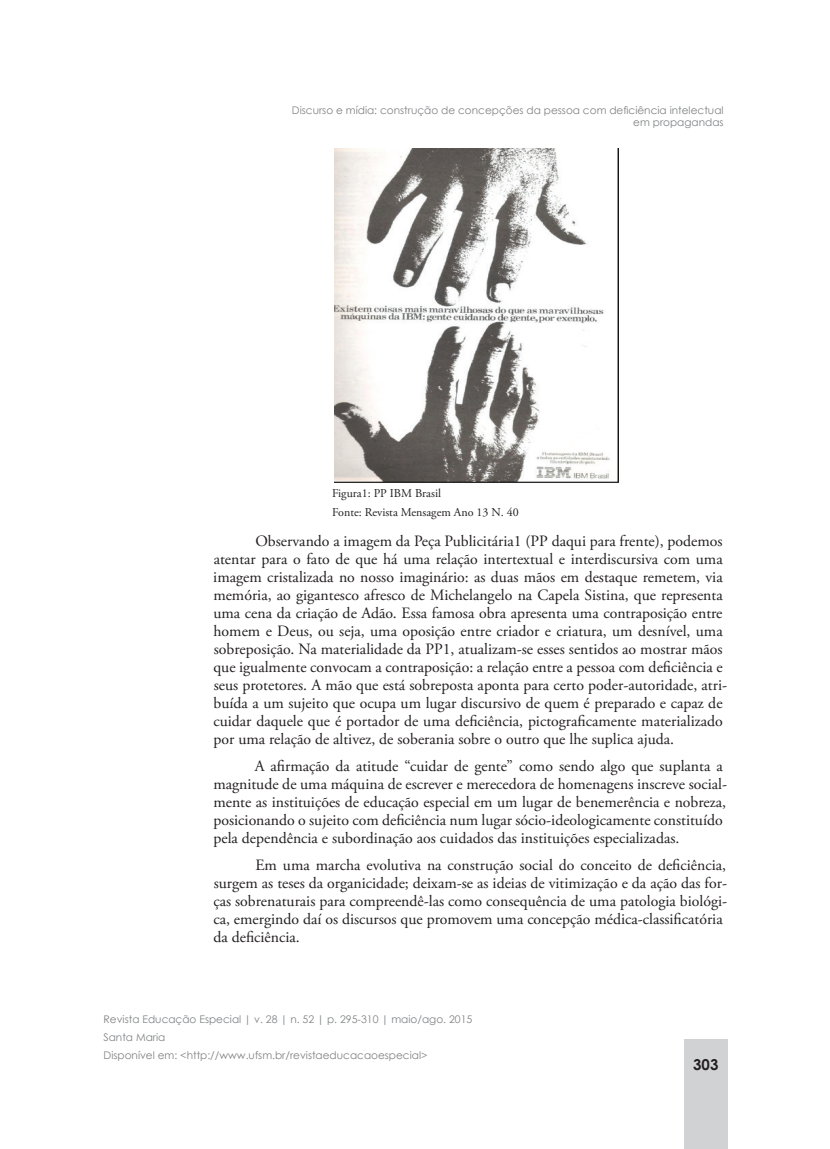
<style>
.page{position:relative;width:830px;height:1149px;background:#fff}
.page>*{position:absolute;margin:0;border:0;box-sizing:border-box;transform-origin:0 0}
.t1{font:15.75px/18px "Adobe Garamond Pro";color:#231f20}
.t2{font:700 15px "Century Gothic";color:#231f20}
.t3{font:12px/19.2px "Adobe Garamond Pro";color:#231f20}
.t4{font:10.5px/18px "Century Gothic";color:#808285}
</style>
<div class="page">
<div style="left:683px;top:1039px;width:44px;height:109px;background:#d1d2d4"></div>
<img style="left:334px;top:149px;width:285px;height:334px">
<p class="t4" style="left:292px;top:104px;width:433px;line-height:12px;text-align:right">Discurso e mídia: construção de concepções da pessoa com deficiência intelectual em propagandas</p>
<p class="t3" style="left:332px;top:483px;width:188px">Figura1: PP IBM Brasil<br>Fonte: Revista Mensagem Ano 13 N. 40</p>
<p class="t1" style="left:213px;top:532px;width:515px;text-indent:42px">Observando a imagem da Peça Publicitária1 (PP daqui para frente), podemos atentar para o fato de que há uma relação intertextual e interdiscursiva com uma imagem cristalizada no nosso imaginário: as duas mãos em destaque remetem, via memória, ao gigantesco afresco de Michelangelo na Capela Sistina, que representa uma cena da criação de Adão. Essa famosa obra apresenta uma contraposição entre homem e Deus, ou seja, uma oposição entre criador e criatura, um desnível, uma sobreposição. Na materialidade da PP1, atualizam-se esses sentidos ao mostrar mãos que igualmente convocam a contraposição: a relação entre a pessoa com deficiência e seus protetores. A mão que está sobreposta aponta para certo poder-autoridade, atri&shy;buída a um sujeito que ocupa um lugar discursivo de quem é preparado e capaz de cuidar daquele que é portador de uma deficiência, pictograficamente materializado por uma relação de altivez, de soberania sobre o outro que lhe suplica ajuda.</p>
<p class="t1" style="left:213px;top:757px;width:515px;text-indent:41px">A afirmação da atitude “cuidar de gente” como sendo algo que suplanta a magnitude de uma máquina de escrever e merecedora de homenagens inscreve social&shy;mente as instituições de educação especial em um lugar de benemerência e nobreza, posicionando o sujeito com deficiência num lugar sócio-ideologicamente constituído pela dependência e subordinação aos cuidados das instituições especializadas.</p>
<p class="t1" style="left:213px;top:855px;width:515px;text-indent:42px">Em uma marcha evolutiva na construção social do conceito de deficiência, surgem as teses da organicidade; deixam-se as ideias de vitimização e da ação das for&shy;ças sobrenaturais para compreendê-las como consequência de uma patologia biológi&shy;ca, emergindo daí os discursos que promovem uma concepção médica-classificatória da deficiência.</p>
<p class="t4" style="left:103px;top:1009px;width:370px">Revista Educação Especial | v. 28 | n. 52 | p. 295-310 | maio/ago. 2015<br>Santa Maria<br>Disponível em: &lt;http://www.ufsm.br/revistaeducacaoespecial&gt;</p>
<p class="t2" style="left:693px;top:1053px;width:27px">303</p>
</div>
